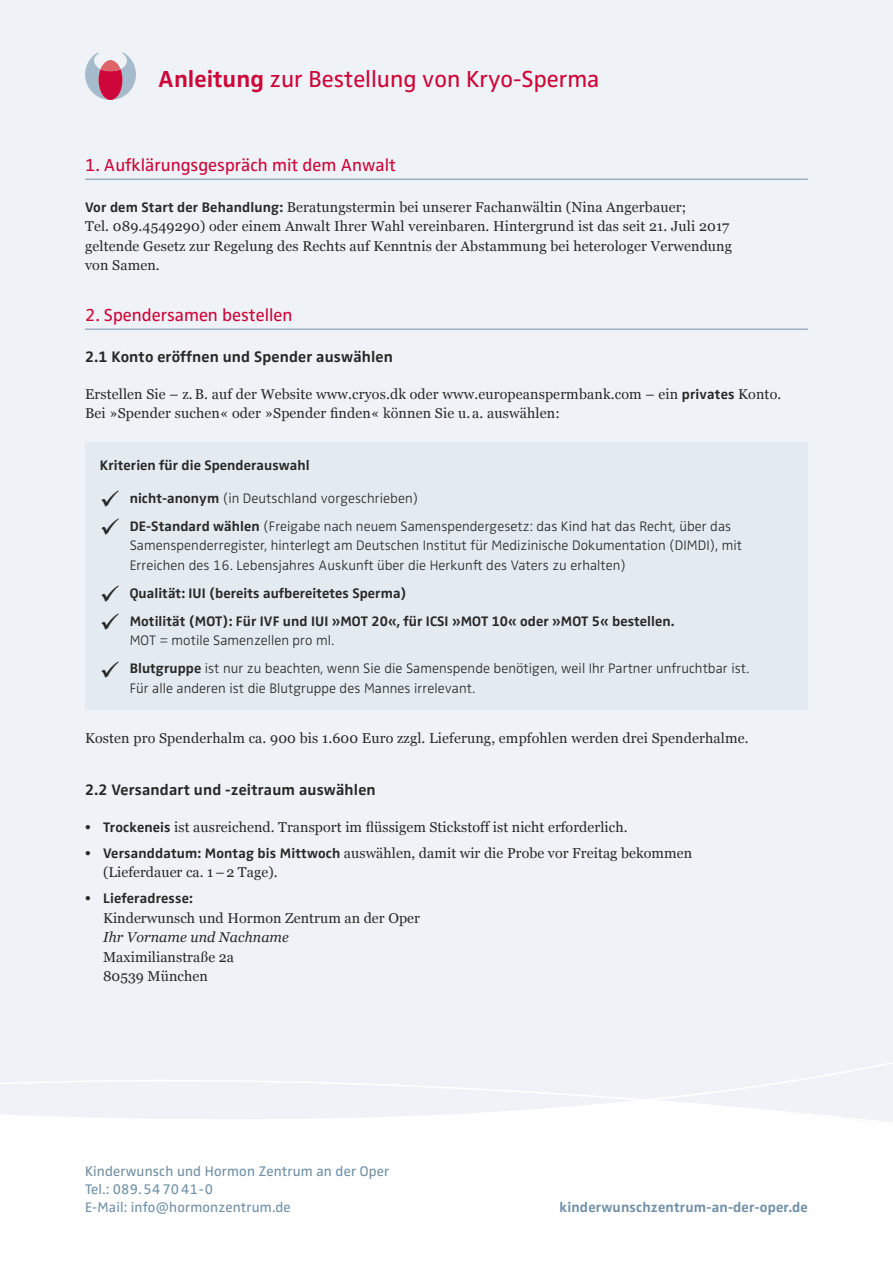
<style>
.page{position:relative;width:893px;height:1263px;background:#eff3f7}
.page>*{position:absolute;margin:0;border:0;box-sizing:border-box;transform-origin:0 0}
.t1{font:24px "Zwo Pro";color:#ce0538}
.t2{font:18px "Zwo Pro";color:#ce0538}
.t3{font:700 15.75px "Zwo Pro";letter-spacing:.01em;color:#282827}
.t4{font:14.4px/18px "Zwo OT";letter-spacing:.01em;color:#6f90a7}
.t5{font:700 14.4px "Zwo Pro";letter-spacing:.01em;color:#6f90a7}
.t6{font:14.25px/19.5px "Georgia";letter-spacing:.01em;color:#282827}
.t7{font:300 14.25px/19.5px "Zwo OT";letter-spacing:.005em;color:#282827}
.t8{font:700 14.25px "Zwo Pro";letter-spacing:.005em;color:#282827}
.t9{font:italic 14.25px "Georgia";letter-spacing:.005em;color:#282827}
.s1{font-weight:700}
.s2{font-family:"Zwo Pro";font-weight:700}
</style>
<div class="page">
<div style="left:0;top:1242px;width:893px;height:21px;background:#fff"></div>
<div style="left:0;top:1232px;width:893px;height:10px;background:#fff"></div>
<svg style="left:0;top:1062px;width:893px;height:170px"></svg>
<div style="left:85px;top:442px;width:723px;height:268px;background:#e3eaf0"></div>
<svg style="left:85px;top:52px;width:51px;height:48px"></svg>
<hr style="left:85px;top:179px;width:723px;height:1px;background:#6f90a7">
<hr style="left:85px;top:329px;width:723px;height:1px;background:#6f90a7">
<h1 class="t1" style="left:158px;top:60px;width:443px"><span class="s1">Anleitung</span> zur Bestellung von Kryo-Sperma</h1>
<p class="t2" style="left:85px;top:152px;width:312px">1. Aufklärungsgespräch mit dem Anwalt</p>
<p class="t6" style="left:85px;top:197px;width:649px"><span class="s2">Vor dem Start der Behandlung:</span> Beratungstermin bei unserer Fachanwältin (Nina Angerbauer;<br>Tel. 089.4549290) oder einem Anwalt Ihrer Wahl vereinbaren. Hintergrund ist das seit 21. Juli 2017 geltende Gesetz zur Regelung des Rechts auf Kenntnis der Abstammung bei heterologer Verwendung von Samen.</p>
<p class="t2" style="left:85px;top:302px;width:209px">2. Spendersamen bestellen</p>
<p class="t3" style="left:85px;top:345px;width:309px">2.1 Konto eröffnen und Spender auswählen</p>
<p class="t6" style="left:85px;top:383px;width:698px">Erstellen Sie – z.B. auf der Website www.cryos.dk oder www.europeanspermbank.com – ein <span class="s2">privates</span> Konto.<br>Bei »Spender suchen« oder »Spender finden« können Sie u. a. auswählen:</p>
<p class="t8" style="left:100px;top:455px;width:211px">Kriterien für die Spenderauswahl</p>
<p class="t7" style="left:100px;top:488px;width:320px">✓ <span class="s2">nicht-anonym</span> (in Deutschland vorgeschrieben)</p>
<p class="t7" style="left:130px;top:516px;width:614px;text-indent:-30px">✓ <span class="s2">DE-Standard wählen</span> (Freigabe nach neuem Samenspendergesetz: das Kind hat das Recht, über das<br>Samenspenderregister, hinterlegt am Deutschen Institut für Medizinische Dokumentation (DIMDI), mit<br>Erreichen des 16. Lebensjahres Auskunft über die Herkunft des Vaters zu erhalten)</p>
<p class="t8" style="left:100px;top:582px;width:308px">✓ Qualität: IUI (bereits aufbereitetes Sperma)</p>
<p class="t8" style="left:100px;top:610px;width:576px">✓ Motilität (MOT): Für IVF und IUI »MOT 20«, für ICSI »MOT 10« oder »MOT 5« bestellen.</p>
<p class="t7" style="left:130px;top:631px;width:206px">MOT = motile Samenzellen pro ml.</p>
<p class="t7" style="left:130px;top:659px;width:621px;text-indent:-30px">✓ <span class="s2">Blutgruppe</span> ist nur zu beachten, wenn Sie die Samenspende benötigen, weil Ihr Partner unfruchtbar ist.<br>Für alle anderen ist die Blutgruppe des Mannes irrelevant.</p>
<p class="t6" style="left:85px;top:728px;width:665px">Kosten pro Spenderhalm ca. 900 bis 1.600 Euro zzgl. Lieferung, empfohlen werden drei Spenderhalme.</p>
<p class="t3" style="left:85px;top:778px;width:292px">2.2 Versandart und -zeitraum auswählen</p>
<p class="t6" style="left:85px;top:817px;width:544px"><span class="s2">• Trockeneis</span> ist ausreichend. Transport im flüssigem Stickstoff ist nicht erforderlich.</p>
<p class="t6" style="left:103px;top:842px;width:591px;text-indent:-18px"><span class="s2">• Versanddatum: Montag bis Mittwoch</span> auswählen, damit wir die Probe vor Freitag bekommen (Lieferdauer ca. 1–2 Tage).</p>
<p class="t8" style="left:85px;top:887px;width:109px">• Lieferadresse:</p>
<p class="t6" style="left:103px;top:907px;width:318px">Kinderwunsch und Hormon Zentrum an der Oper</p>
<p class="t9" style="left:103px;top:927px;width:187px">Ihr Vorname und Nachname</p>
<p class="t6" style="left:103px;top:946px;width:133px">Maximilianstraße 2a<br>80539 München</p>
<p class="t4" style="left:85px;top:1162px;width:306px">Kinderwunsch und Hormon Zentrum an der Oper<br>Tel.: 089. 54 70 41-0<br>E-Mail: info@hormonzentrum.de</p>
<p class="t5" style="left:560px;top:1196px;width:250px">kinderwunschzentrum-an-der-oper.de</p>
</div>
